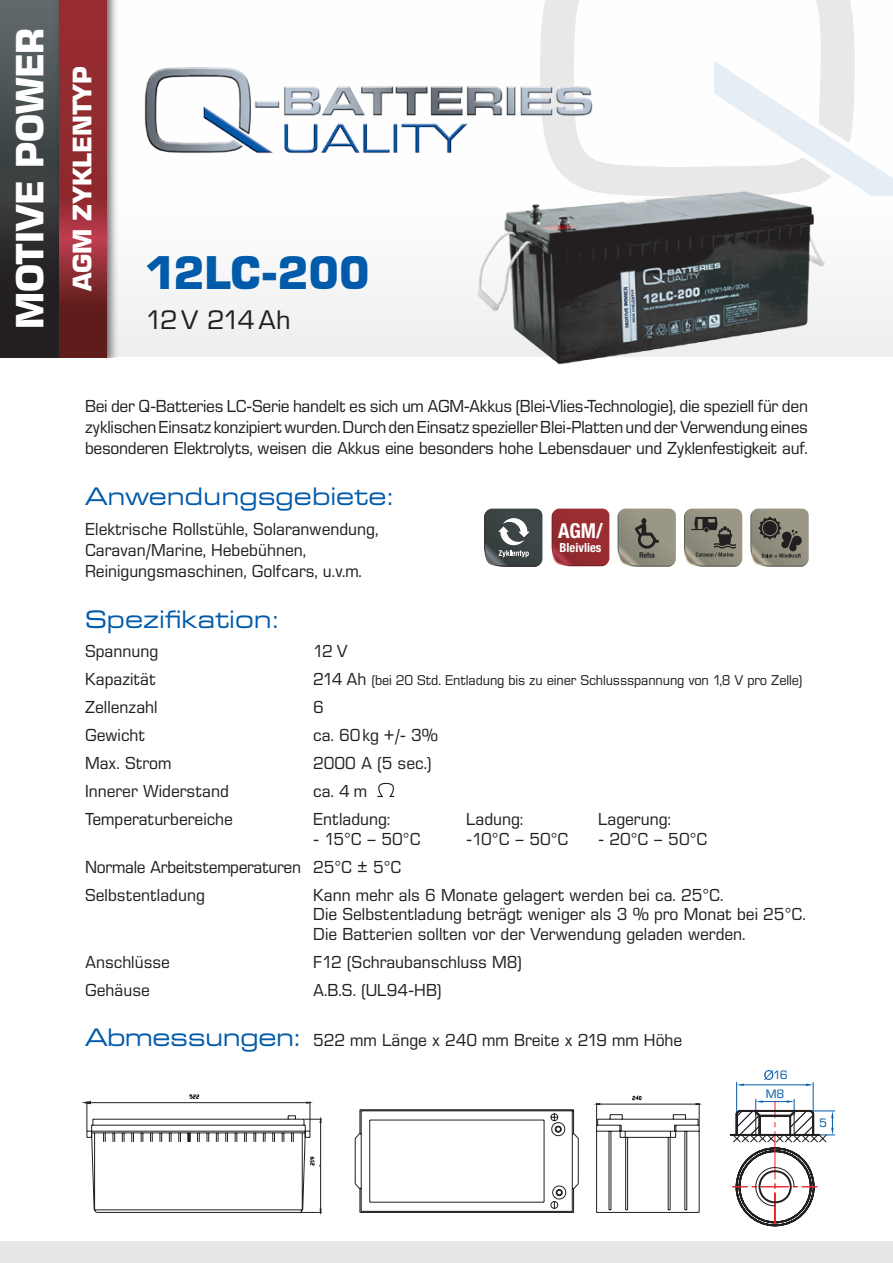
<style>
.page{position:relative;width:893px;height:1263px;background:#fff}
.page>*{position:absolute;margin:0;border:0;box-sizing:border-box;transform-origin:0 0}
.t1{font:700 45px "Eurostile SB";color:#015aaa}
.t2{font:700 37.5px "Eurostile SB";color:#fff}
.t3{font:700 25.5px "Eurostile SB";color:#fff}
.t4{font:25.5px "Eurostile SB";letter-spacing:-.03em;color:#231f20}
.t5{font:24px "Eurostile SB Extend";color:#015aaa;scale:.95 1}
.t6{font:700 condensed 20.55px "Helvetica Neue LT Std";color:#fff}
.t7{font:16.5px/21px "Eurostile SB";color:#231f20;scale:.95 1}
.t8{font:16.5px/28px "Eurostile SB";letter-spacing:-.02em;color:#231f20;scale:.95 1}
.t9{font:13.5px "Eurostile SB";letter-spacing:-.01em;color:#231f20;scale:.95 1}
.t10{font:700 condensed 12.6px "Helvetica Neue LT Std";color:#fff}
.t11{font:11.55px "Eurostile SB";color:#015aaa}
.s1{font-size:16.5px}
.s2{font-family:"Eurostile SB Extend";font-size:24px;color:#015aaa}
</style>
<div class="page">
<hr style="left:744px;top:1084px;width:62px;height:1px;background:#015aaa">
<hr style="left:736px;top:1082px;width:1px;height:31px;background:#015aaa">
<hr style="left:813px;top:1082px;width:1px;height:31px;background:#015aaa">
<svg style="left:806px;top:1083px;width:7px;height:3px"></svg>
<svg style="left:737px;top:1083px;width:7px;height:3px"></svg>
<svg style="left:764px;top:1070px;width:9px;height:10px"></svg>
<svg style="left:729px;top:1099px;width:106px;height:128px"></svg>
<svg style="left:87px;top:1102px;width:612px;height:111px"></svg>
<svg style="left:83px;top:1101px;width:8px;height:3px"></svg>
<hr style="left:320px;top:1122px;width:1px;height:87px;background:#231f20">
<svg style="left:299px;top:1209px;width:23px;height:4px"></svg>
<hr style="left:600px;top:1104px;width:96px;height:1px;background:#231f20">
<svg style="left:189px;top:1094px;width:452px;height:73px"></svg>
<svg style="left:696px;top:1103px;width:4px;height:23px"></svg>
<svg style="left:377px;top:782px;width:18px;height:16px"></svg>
<div style="left:0;top:0;width:893px;height:357px;background:linear-gradient(to bottom,#fff,#f3f3f4)"></div>
<div style="left:0;top:1242px;width:893px;height:21px;background:#e6e7e9"></div>
<svg style="left:540px;top:0;width:315px;height:144px"></svg>
<svg style="left:714px;top:61px;width:179px;height:135px"></svg>
<img style="left:135px;top:59px;width:488px;height:100px">
<div style="left:0;top:0;width:65px;height:357px;background:linear-gradient(to bottom,#5f6a6c,#1a1415)"></div>
<div style="left:53px;top:0;width:66px;height:357px;background:#231f20;opacity:.75"></div>
<svg style="left:59px;top:0;width:47px;height:357px;background:#8c2a2e"></svg>
<svg style="left:552px;top:509px;width:57px;height:57px;background:#9a3035"></svg>
<svg style="left:750px;top:509px;width:59px;height:58px;background:#838073"></svg>
<svg style="left:618px;top:509px;width:58px;height:58px;background:#8d8a7c"></svg>
<svg style="left:684px;top:509px;width:58px;height:58px;background:#848175"></svg>
<svg style="left:484px;top:509px;width:58px;height:58px;background:#5a6061"></svg>
<img style="left:473px;top:144px;width:367px;height:221px">
<h2 class="t2" style="left:7px;top:329px;width:303px;rotate:-90deg">MOTIVE POWER</h2>
<h3 class="t3" style="left:67px;top:291px;width:227px;rotate:-90deg">AGM ZYKLENTYP</h3>
<h1 class="t1" style="left:146px;top:245px;width:226px">12LC-200</h1>
<h3 class="t4" style="left:146px;top:305px;width:147px">12V 214Ah</h3>
<p class="t7" style="left:85px;top:396px;width:762px;text-align:justify">Bei der Q-Batteries LC-Serie handelt es sich um AGM-Akkus (Blei-Vlies-Technologie), die speziell für den zyklischen Einsatz konzipiert wurden. Durch den Einsatz spezieller Blei-Platten und der Verwendung eines besonderen Elektrolyts, weisen die Akkus eine besonders hohe Lebensdauer und Zyklenfestigkeit auf.</p>
<h3 class="t5" style="left:85px;top:483px;width:326px">Anwendungsgebiete:</h3>
<p class="t7" style="left:85px;top:518px;width:310px">Elektrische Rollstühle, Solaranwendung,<br>Caravan/Marine, Hebebühnen,<br>Reinigungsmaschinen, Golfcars, u.v.m.</p>
<h3 class="t5" style="left:85px;top:606px;width:205px">Spezifikation:</h3>
<p class="t7" style="left:85px;top:641px;width:79px">Spannung</p>
<p class="t7" style="left:313px;top:641px;width:38px">12 V</p>
<p class="t7" style="left:85px;top:669px;width:76px">Kapazität</p>
<p class="t9" style="left:313px;top:672px;width:517px"><span class="s1">214 Ah</span> (bei 20 Std. Entladung bis zu einer Schlussspannung von 1,8 V pro Zelle)</p>
<p class="t7" style="left:85px;top:697px;width:78px">Zellenzahl</p>
<p class="t7" style="left:313px;top:697px;width:13px">6</p>
<p class="t7" style="left:85px;top:725px;width:65px">Gewicht</p>
<p class="t7" style="left:313px;top:725px;width:133px">ca. 60kg +/- 3%</p>
<p class="t7" style="left:85px;top:753px;width:93px">Max. Strom</p>
<p class="t7" style="left:313px;top:753px;width:126px">2000 A (5 sec.)</p>
<p class="t7" style="left:85px;top:781px;width:153px">Innerer Widerstand</p>
<p class="t7" style="left:313px;top:781px;width:58px">ca. 4 m</p>
<p class="t7" style="left:85px;top:809px;width:157px">Temperaturbereiche</p>
<p class="t7" style="left:313px;top:809px;width:83px">Entladung:</p>
<p class="t7" style="left:466px;top:809px;width:62px">Ladung:</p>
<p class="t7" style="left:598px;top:809px;width:78px">Lagerung:</p>
<p class="t7" style="left:313px;top:828px;width:115px">- 15°C – 50°C</p>
<p class="t7" style="left:466px;top:828px;width:109px">-10°C – 50°C</p>
<p class="t7" style="left:598px;top:828px;width:117px">- 20°C – 50°C</p>
<p class="t8" style="left:85px;top:853px;width:334px">Normale Arbeitstemperaturen 25°C ± 5°C<br>Selbstentladung</p>
<p class="t6" style="left:558px;top:518px;width:47px">AGM/</p>
<p class="t10" style="left:560px;top:540px;width:43px">Bleivlies</p>
<p class="t7" style="left:313px;top:885px;width:520px;line-height:19.5px">Kann mehr als 6 Monate gelagert werden bei ca. 25°C.<br>Die Selbstentladung beträgt weniger als 3 % pro Monat bei 25°C.<br>Die Batterien sollten vor der Verwendung geladen werden.</p>
<p class="t7" style="left:85px;top:951px;width:91px">Anschlüsse</p>
<p class="t7" style="left:313px;top:951px;width:222px">F12 (Schraubanschluss M8)</p>
<p class="t7" style="left:85px;top:979px;width:70px">Gehäuse</p>
<p class="t7" style="left:313px;top:979px;width:137px">A.B.S. (UL94-HB)</p>
<p class="t7" style="left:85px;top:1030px;width:630px"><span class="s2">Abmessungen:</span> 522 mm Länge x 240 mm Breite x 219 mm Höhe</p>
<p class="t11" style="left:773px;top:1068px;width:16px">16</p>
<p class="t11" style="left:766px;top:1087px;width:20px">M8</p>
<p class="t11" style="left:819px;top:1116px;width:9px">5</p>
</div>
